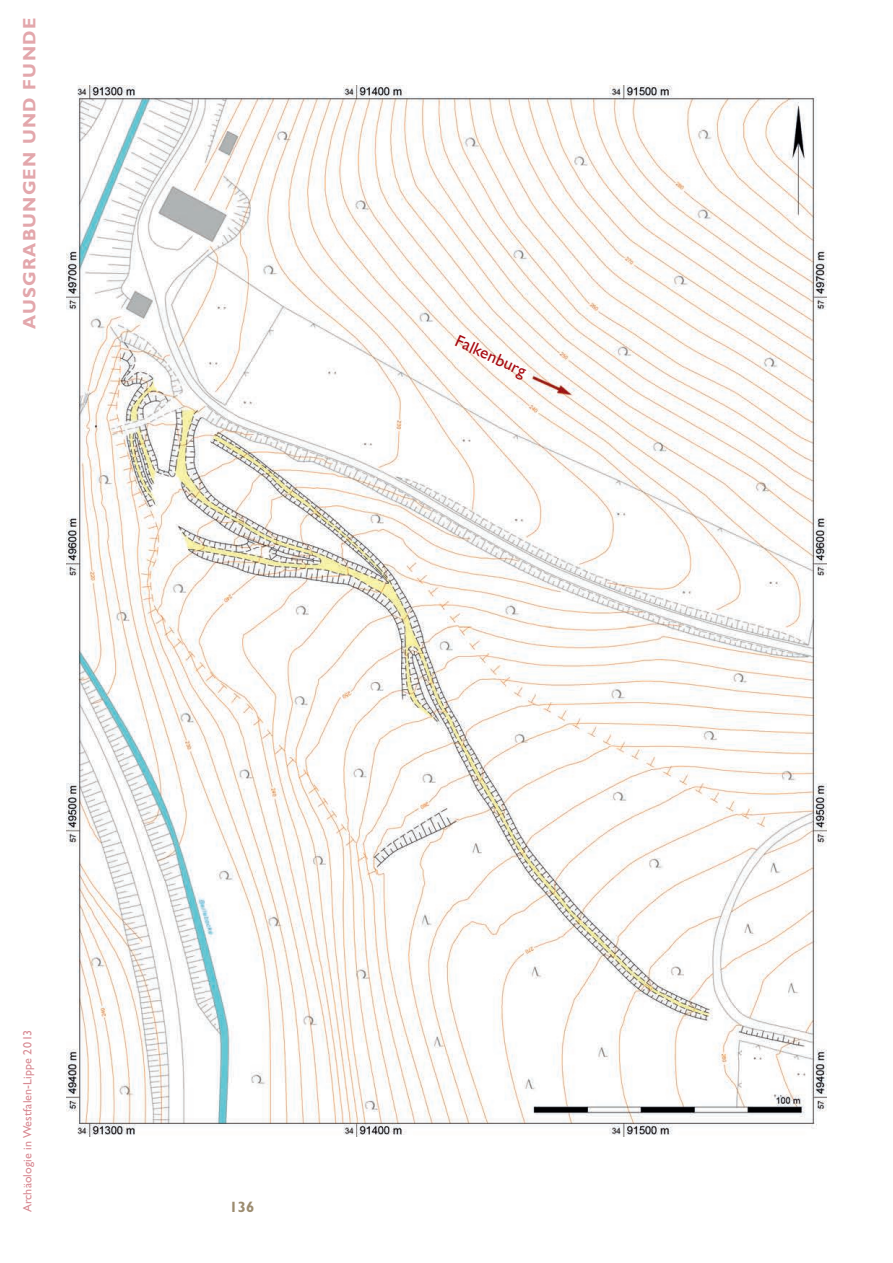
<style>
.page{position:relative;width:893px;height:1263px;background:#fff}
.page>*{position:absolute;margin:0;border:0;box-sizing:border-box;transform-origin:0 0}
.t1{font:18px "Gill Sans Std Bold 5";letter-spacing:.07em;color:#e3a7ac}
.t2{font:17.25px "Gill Sans Std";color:#a70a12}
.t3{font:700 15px "Gill Sans Std";color:#9c8c6f}
.t4{font:12px "Gill Sans Std 5";letter-spacing:.01em;color:#d88a93}
</style>
<div class="page">
<img style="left:67px;top:85px;width:759px;height:1051px">
<h1 class="t1" style="left:19px;top:329px;width:312px;rotate:-90deg">AUSGRABUNGEN UND FUNDE</h1>
<h2 class="t2" style="left:461px;top:331px;width:78px;rotate:25deg">Falkenburg</h2>
<p class="t4" style="left:21px;top:1212px;width:184px;rotate:-90deg">Archäologie in Westfalen-Lippe 2013</p>
<p class="t3" style="left:230px;top:1198px;width:26px">136</p>
</div>
